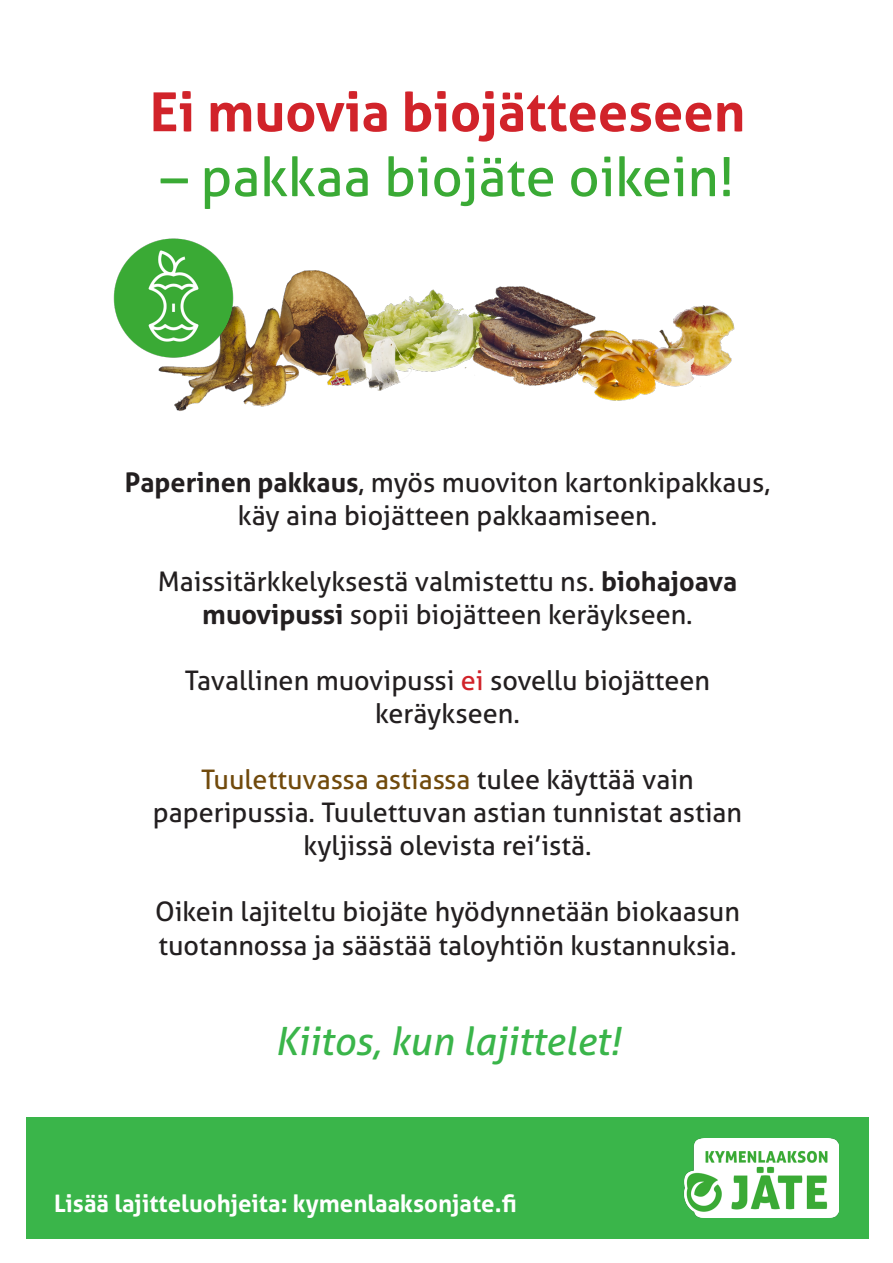
<style>
.page{position:relative;width:893px;height:1263px;background:#fff}
.page>*{position:absolute;margin:0;border:0;box-sizing:border-box;transform-origin:0 0}
.t1{font:700 54px "Aller";color:#d1232a}
.t2{font:54px "Aller";color:#3aaa35}
.t3{font:italic 39px "Aller";color:#3ab54a}
.t4{font:27px/33px "Aller";color:#231f20;text-align:center}
.t5{font:27px "Aller";color:#714a0c}
.t6{font:700 24px "Aller";color:#fff}
.s1{font-weight:700}
.s2{color:#d1232a}
.s3{color:#231f20}
</style>
<div class="page">
<div style="left:26px;top:1117px;width:843px;height:122px;background:#3ab54a"></div>
<img style="left:158px;top:270px;width:577px;height:141px">
<img style="left:113px;top:238px;width:125px;height:121px">
<img style="left:683px;top:1138px;width:156px;height:80px">
<p class="t1" style="left:150px;top:79px;width:597px">Ei muovia biojätteeseen</p>
<p class="t2" style="left:161px;top:144px;width:575px">– pakkaa biojäte oikein!</p>
<p class="t4" style="left:125px;top:466px;width:647px"><span class="s1">Paperinen pakkaus</span>, myös muoviton kartonkipakkaus, käy aina biojätteen pakkaamiseen.</p>
<p class="t4" style="left:158px;top:565px;width:581px">Maissitärkkelyksestä valmistettu ns. <span class="s1">biohajoava</span></p>
<p class="t4" style="left:202px;top:598px;width:492px"><span class="s1">muovipussi</span> sopii biojätteen keräykseen.</p>
<p class="t4" style="left:185px;top:664px;width:527px">Tavallinen muovipussi <span class="s2">ei</span> sovellu biojätteen</p>
<p class="t4" style="left:375px;top:697px;width:146px">keräykseen.</p>
<p class="t5" style="left:201px;top:763px;width:494px">Tuulettuvassa astiassa <span class="s3">tulee käyttää vain</span></p>
<p class="t4" style="left:153px;top:796px;width:591px">paperipussia. Tuulettuvan astian tunnistat astian</p>
<p class="t4" style="left:303px;top:829px;width:290px">kyljissä olevista rei’istä.</p>
<p class="t4" style="left:155px;top:895px;width:586px">Oikein lajiteltu biojäte hyödynnetään biokaasun</p>
<p class="t4" style="left:158px;top:929px;width:580px">tuotannossa ja säästää taloyhtiön kustannuksia.</p>
<p class="t3" style="left:275px;top:1017px;width:347px">Kiitos, kun lajittelet!</p>
<p class="t6" style="left:54px;top:1189px;width:464px">Lisää lajitteluohjeita: kymenlaaksonjate.fi</p>
</div>
